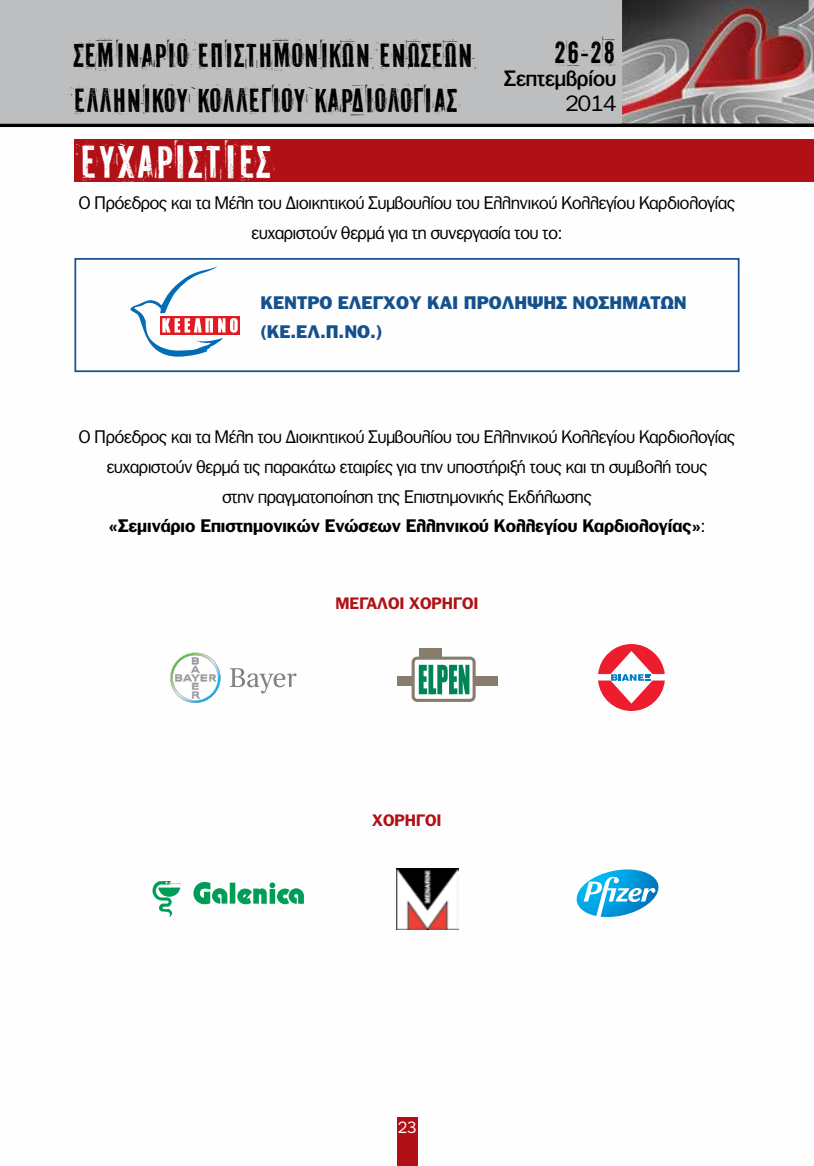
<style>
.page{position:relative;width:814px;height:1166px;background:#fff}
.page>*{position:absolute;margin:0;border:0;box-sizing:border-box;transform-origin:0 0}
.t1{font:43.75px "PF Fuel";color:#fff}
.t2{font:31.68px/45.5px "PF Fuel";letter-spacing:-.02em;color:#000}
.t3{font:29.22px "PF Fuel";color:#000}
.t4{font:21.35px "PF Franklin Gothic Med";color:#000}
.t5{font:21.35px "PF Franklin Gothic";color:#000}
.t6{font:17.5px/29.8px "PF Franklin Gothic";color:#000;text-align:center}
.t7{font:900 17.5px/29.8px "PF Franklin Gothic";color:#14518d}
.t8{font:700 15.92px "PF Franklin Gothic";color:#b11116}
.t9{font:15.75px "PF Franklin Gothic";color:#fff;scale:.95 1}
.s1{font-weight:700}
</style>
<div class="page">
<img style="left:0;top:0;width:814px;height:1166px">
<div style="left:0;top:0;width:621px;height:123px;background:#bcbec0"></div>
<hr style="left:0;top:124px;width:814px;height:3px;background:#000">
<div style="left:396px;top:1117px;width:21px;height:49px;background:#b11116"></div>
<div style="left:74px;top:139px;width:740px;height:43px;background:#b11116"></div>
<svg style="left:170px;top:652px;width:50px;height:51px"></svg>
<svg style="left:230px;top:668px;width:66px;height:25px"></svg>
<div style="left:397px;top:675px;width:15px;height:10px;background:#887d6d"></div>
<div style="left:474px;top:675px;width:24px;height:10px;background:#887d6d"></div>
<div style="left:419px;top:648px;width:23px;height:9px;background:#887d6d"></div>
<svg style="left:411px;top:656px;width:64px;height:46px"></svg>
<svg style="left:598px;top:644px;width:66px;height:67px"></svg>
<img style="left:397px;top:868px;width:61px;height:62px">
<svg style="left:193px;top:882px;width:111px;height:22px"></svg>
<svg style="left:152px;top:881px;width:28px;height:36px"></svg>
<svg style="left:576px;top:869px;width:82px;height:48px"></svg>
<div style="left:160px;top:316px;width:79px;height:18px;background:#e11b22"></div>
<svg style="left:130px;top:266px;width:108px;height:91px"></svg>
<div style="left:74px;top:258px;width:665px;height:114px;border:2px solid #14518d"></div>
<h2 class="t2" style="left:73px;top:32px;width:402px">ΣΕΜΙΝΑΡΙΟ ΕΠΙΣΤΗΜΟΝΙΚΩΝ ΕΝΩΣΕΩΝ<br>ΕΛΛΗΝΙΚΟΥ ΚΟΛΛΕΓΙΟΥ ΚΑΡ∆ΙΟΛΟΓΙΑΣ</h2>
<h3 class="t3" style="left:553px;top:34px;width:64px">26-28</h3>
<p class="t4" style="left:504px;top:66px;width:113px">Σεπτεµβρίου</p>
<p class="t5" style="left:565px;top:92px;width:52px">2014</p>
<h1 class="t1" style="left:79px;top:134px;width:193px">ΕΥΧΑΡΙΣΤΙΕΣ</h1>
<p class="t6" style="left:79px;top:188px;width:657px">Ο Πρόεδρος και τα Μέλη του Διοικητικού Συμβουλίου του Ελληνικού Κολλεγίου Καρδιολογίας ευχαριστούν θερμά για τη συνεργασία του το:</p>
<p class="t7" style="left:260px;top:287px;width:427px">ΚΕΝΤΡΟ ΕΛΕΓΧΟΥ ΚΑΙ ΠΡΟΛΗΨΗΣ ΝΟΣΗΜΑΤΩΝ (ΚΕ.ΕΛ.Π.ΝΟ.)</p>
<p class="t6" style="left:79px;top:422px;width:657px">Ο Πρόεδρος και τα Μέλη του Διοικητικού Συμβουλίου του Ελληνικού Κολλεγίου Καρδιολογίας ευχαριστούν θερμά τις παρακάτω εταιρίες για την υποστήριξή τους και τη συμβολή τους<br>στην πραγματοποίηση της Επιστημονικής Εκδήλωσης<br><span class="s1">«Σεμινάριο Επιστημονικών Ενώσεων Ελληνικού Κολλεγίου Καρδιολογίας»</span>:</p>
<p class="t8" style="left:335px;top:594px;width:144px">ΜΕΓΑΛΟΙ ΧΟΡΗΓΟΙ</p>
<p class="t8" style="left:372px;top:811px;width:71px">ΧΟΡΗΓΟΙ</p>
<p class="t9" style="left:398px;top:1119px;width:20px">23</p>
</div>
